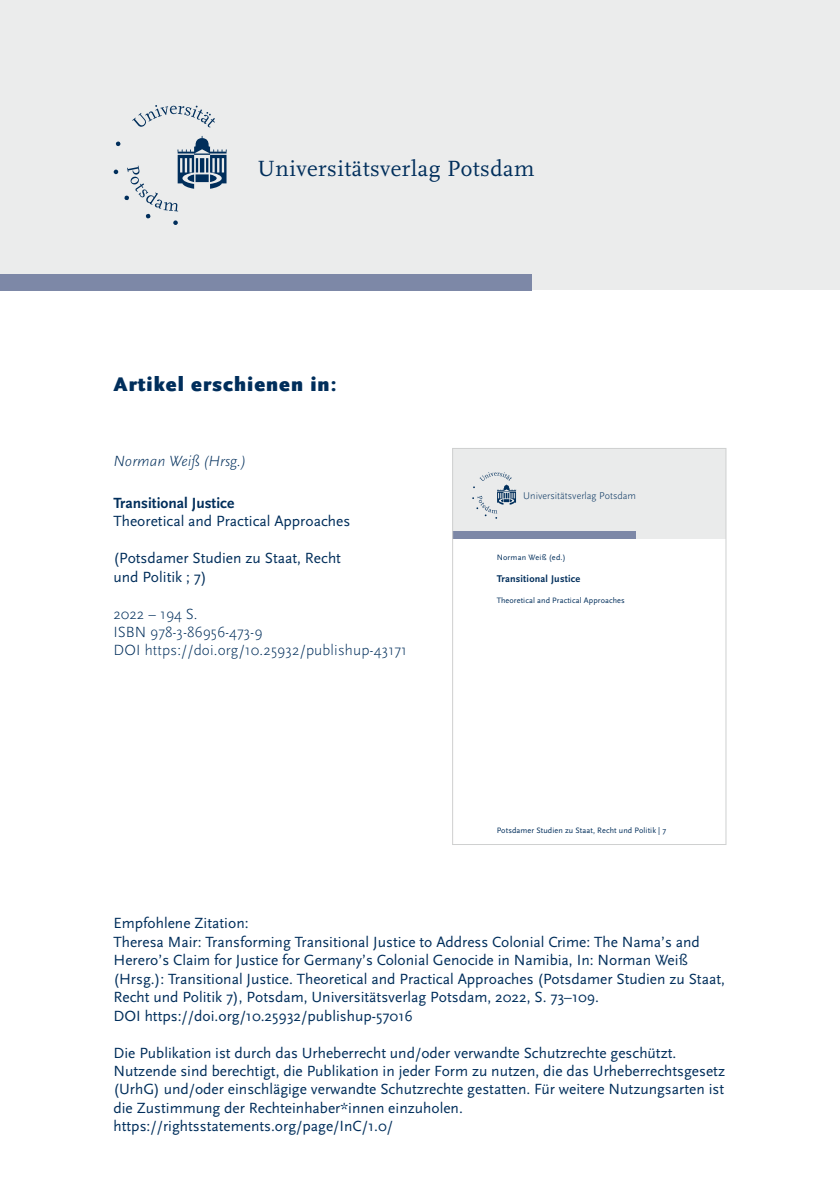
<style>
.page{position:relative;width:840px;height:1191px;background:#fff}
.page>*{position:absolute;margin:0;border:0;box-sizing:border-box;transform-origin:0 0}
.t1{font:23px "Scala";letter-spacing:.02em;color:#002e5b}
.t2{font:900 20.6px "Scala Sans Pro";letter-spacing:.05em;color:#002e5b}
.t3{font:15.4px/18.4px "Scala Sans Pro";color:#002e5b}
.t4{font:300 15.4px/18.4px "Scala Sans Pro";letter-spacing:.01em;color:#002e5b}
.t5{font:700 15.4px "Scala Sans Pro";color:#002e5b}
.t6{font:italic 300 15.4px "Scala Sans Pro";color:#002e5b}
.t7{font:300 10.2px "Scala Sans Pro";color:#002e5b}
.t8{font:700 10.2px "Scala Sans Pro";letter-spacing:.02em;color:#002e5b}
.t9{font:8.2px "Scala Sans Pro";letter-spacing:.01em;color:#002e5b}
</style>
<div class="page">
<div style="left:0;top:0;width:839px;height:290px;background:#eaebeb"></div>
<svg style="left:132px;top:105px;width:83px;height:22px"></svg>
<svg style="left:113px;top:136px;width:113px;height:89px"></svg>
<div style="left:0;top:274px;width:531px;height:17px;background:#7d88a7"></div>
<div style="left:452px;top:448px;width:273px;height:91px;background:#eaebeb"></div>
<div style="left:452px;top:531px;width:183px;height:8px;background:#7d88a7"></div>
<svg style="left:472px;top:472px;width:44px;height:47px"></svg>
<div style="left:452px;top:448px;width:274px;height:397px;border:1px solid #cfd0d0"></div>
<h1 class="t1" style="left:257px;top:156px;width:278px">Universitätsverlag Potsdam</h1>
<h2 class="t2" style="left:113px;top:372px;width:224px">Artikel erschienen in:</h2>
<p class="t6" style="left:113px;top:452px;width:134px">Norman Weiß (Hrsg.)</p>
<p class="t5" style="left:113px;top:493px;width:122px">Transitional Justice</p>
<p class="t3" style="left:113px;top:512px;width:238px">Theoretical and Practical Approaches</p>
<p class="t3" style="left:113px;top:549px;width:229px">(Potsdamer Studien zu Staat, Recht und Politik ; 7)</p>
<p class="t4" style="left:113px;top:604px;width:295px">2022 – 194 S.<br>ISBN 978-3-86956-473-9<br>DOI https://doi.org/10.25932/publishup-43171</p>
<p class="t7" style="left:523px;top:490px;width:114px">Universitätsverlag Potsdam</p>
<p class="t9" style="left:496px;top:553px;width:71px">Norman Weiß (ed.)</p>
<p class="t8" style="left:496px;top:573px;width:85px">Transitional Justice</p>
<p class="t9" style="left:496px;top:596px;width:129px">Theoretical and Practical Approaches</p>
<p class="t9" style="left:496px;top:826px;width:171px">Potsdamer Studien zu Staat, Recht und Politik | 7</p>
<p class="t3" style="left:113px;top:914px;width:612px">Empfohlene Zitation:<br>Theresa Mair: Transforming Transitional Justice to Address Colonial Crime: The Nama’s and Herero’s Claim for Justice for Germany’s Colonial Genocide in Namibia, In: Norman Weiß (Hrsg.): Transitional Justice. Theoretical and Practical Approaches (Potsdamer Studien zu Staat, Recht und Politik 7), Potsdam, Universitätsverlag Potsdam, 2022, S. 73–109.<br>DOI https://doi.org/10.25932/publishup-57016</p>
<p class="t3" style="left:113px;top:1043px;width:612px">Die Publikation ist durch das Urheberrecht und/oder verwandte Schutzrechte geschützt.<br>Nutzende sind berechtigt, die Publikation in jeder Form zu nutzen, die das Urheberrechtsgesetz (UrhG) und/oder einschlägige verwandte Schutzrechte gestatten. Für weitere Nutzungsarten ist die Zustimmung der Rechteinhaber*innen einzuholen. https://rightsstatements.org/page/InC/1.0/</p>
</div>
